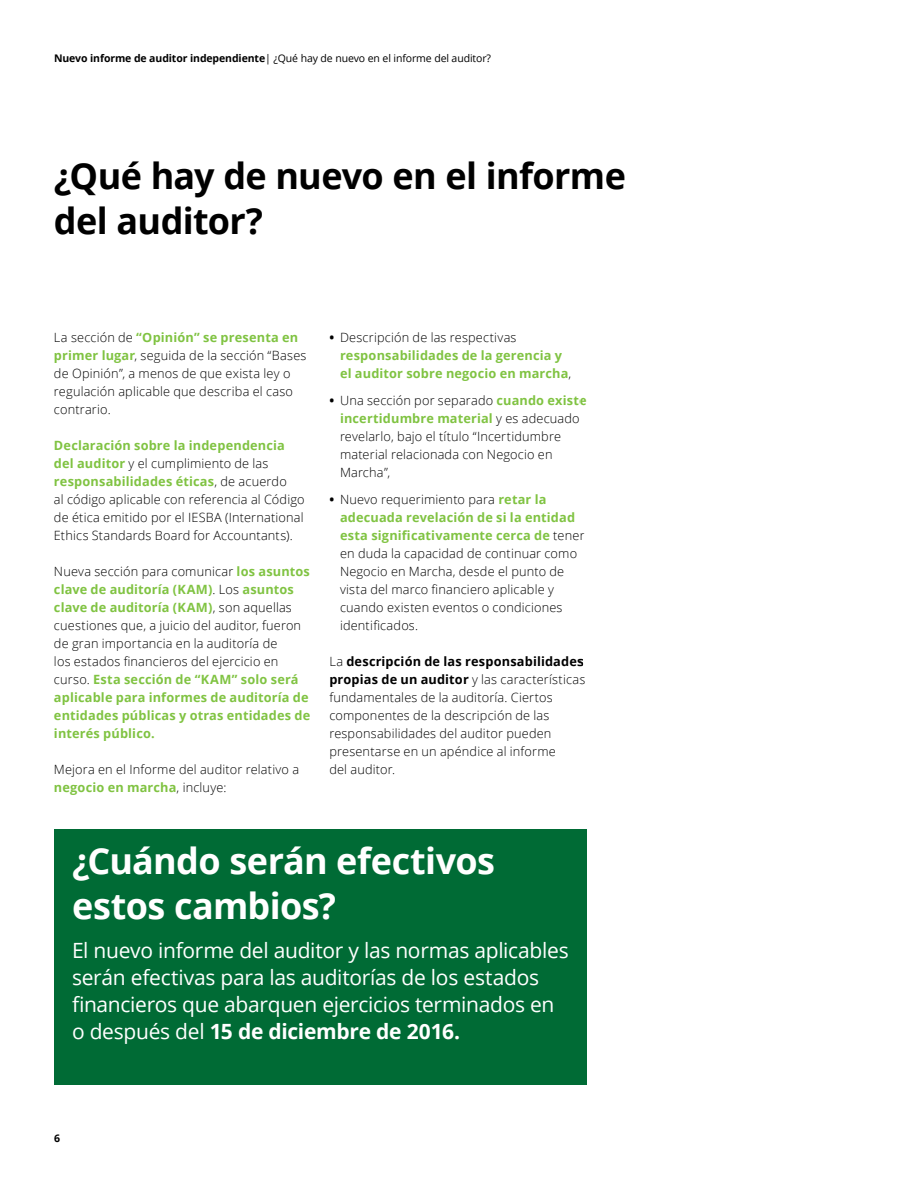
<style>
.page{position:relative;width:918px;height:1188px;background:#fff}
.page>*{position:absolute;margin:0;border:0;box-sizing:border-box;transform-origin:0 0}
.t1{font:700 36px/45px "Open Sans";letter-spacing:-.015em;color:#000}
.t2{font:700 36px/45px "Open Sans";letter-spacing:-.015em;color:#fff}
.t3{font:21px/27px "Open Sans";letter-spacing:-.015em;color:#fff}
.t4{font:300 12.75px/18px "Open Sans";letter-spacing:.015em;color:#000}
.t5{font:700 12.75px/18px "Open Sans";letter-spacing:.01em;color:#80c342}
.t6{font:10.5px "Open Sans";letter-spacing:-.01em;color:#000}
.t7{font:700 10.5px "Open Sans";color:#000}
.s1{font-weight:700}
.s2{font-weight:700;color:#80c342}
.s3{font-weight:300;color:#000}
.s4{color:#000}
</style>
<div class="page">
<div style="left:54px;top:829px;width:533px;height:255px;background:#006b35"></div>
<p class="t6" style="left:54px;top:51px;width:439px"><span class="s1">Nuevo informe de auditor independiente</span>| ¿Qué hay de nuevo en el informe del auditor?</p>
<h1 class="t1" style="left:54px;top:153px;width:573px">¿Qué hay de nuevo en el informe del auditor?</h1>
<p class="t4" style="left:54px;top:328px;width:254px">La sección de <span class="s2">“Opinión” se presenta en primer lugar</span>, seguida de la sección “Bases de Opinión”, a menos de que exista ley o regulación aplicable que describa el caso contrario.</p>
<p class="t4" style="left:54px;top:436px;width:252px"><span class="s2">Declaración sobre la independencia del auditor</span> y el cumplimiento de las <span class="s2">responsabilidades éticas</span>, de acuerdo<br>al código aplicable con referencia al Código de ética emitido por el IESBA (International Ethics Standards Board for Accountants).</p>
<p class="t5" style="left:54px;top:562px;width:258px"><span class="s3">Nueva sección para comunicar</span> los asuntos clave de auditoría (KAM)<span class="s3">. Los</span> asuntos clave de auditoría (KAM)<span class="s3">, son aquellas cuestiones que, a juicio del auditor, fueron de gran importancia en la auditoría de<br>los estados financieros del ejercicio en curso.</span> Esta sección de “KAM” solo será aplicable para informes de auditoría de entidades públicas y otras entidades de interés público.</p>
<p class="t4" style="left:54px;top:760px;width:247px">Mejora en el Informe del auditor relativo a <span class="s2">negocio en marcha</span>, incluye:</p>
<p class="t5" style="left:340px;top:328px;width:233px;text-indent:-11px"><span class="s4">•</span> <span class="s3">Descripción de las respectivas </span>responsabilidades de la gerencia y el auditor sobre negocio en marcha<span class="s3">,</span></p>
<p class="t4" style="left:340px;top:391px;width:248px;text-indent:-11px"><span class="s1">•</span> Una sección por separado <span class="s2">cuando existe incertidumbre material</span> y es adecuado revelarlo, bajo el título “Incertidumbre material relacionada con Negocio en Marcha”,</p>
<p class="t4" style="left:340px;top:490px;width:246px;text-indent:-11px"><span class="s1">•</span> Nuevo requerimiento para <span class="s2">retar la adecuada revelación de si la entidad esta significativamente cerca de</span> tener en duda la capacidad de continuar como Negocio en Marcha, desde el punto de vista del marco financiero aplicable y cuando existen eventos o condiciones identificados.</p>
<p class="t4" style="left:329px;top:652px;width:258px">La <span class="s1">descripción de las responsabilidades propias de un auditor</span> y las características fundamentales de la auditoría. Ciertos componentes de la descripción de las responsabilidades del auditor pueden presentarse en un apéndice al informe<br>del auditor.</p>
<h1 class="t2" style="left:72px;top:838px;width:425px">¿Cuándo serán efectivos estos cambios?</h1>
<h2 class="t3" style="left:72px;top:937px;width:498px">El nuevo informe del auditor y las normas aplicables serán efectivas para las auditorías de los estados financieros que abarquen ejercicios terminados en o después del <span class="s1">15 de diciembre de 2016.</span></h2>
<p class="t7" style="left:54px;top:1131px;width:7px">6</p>
</div>
